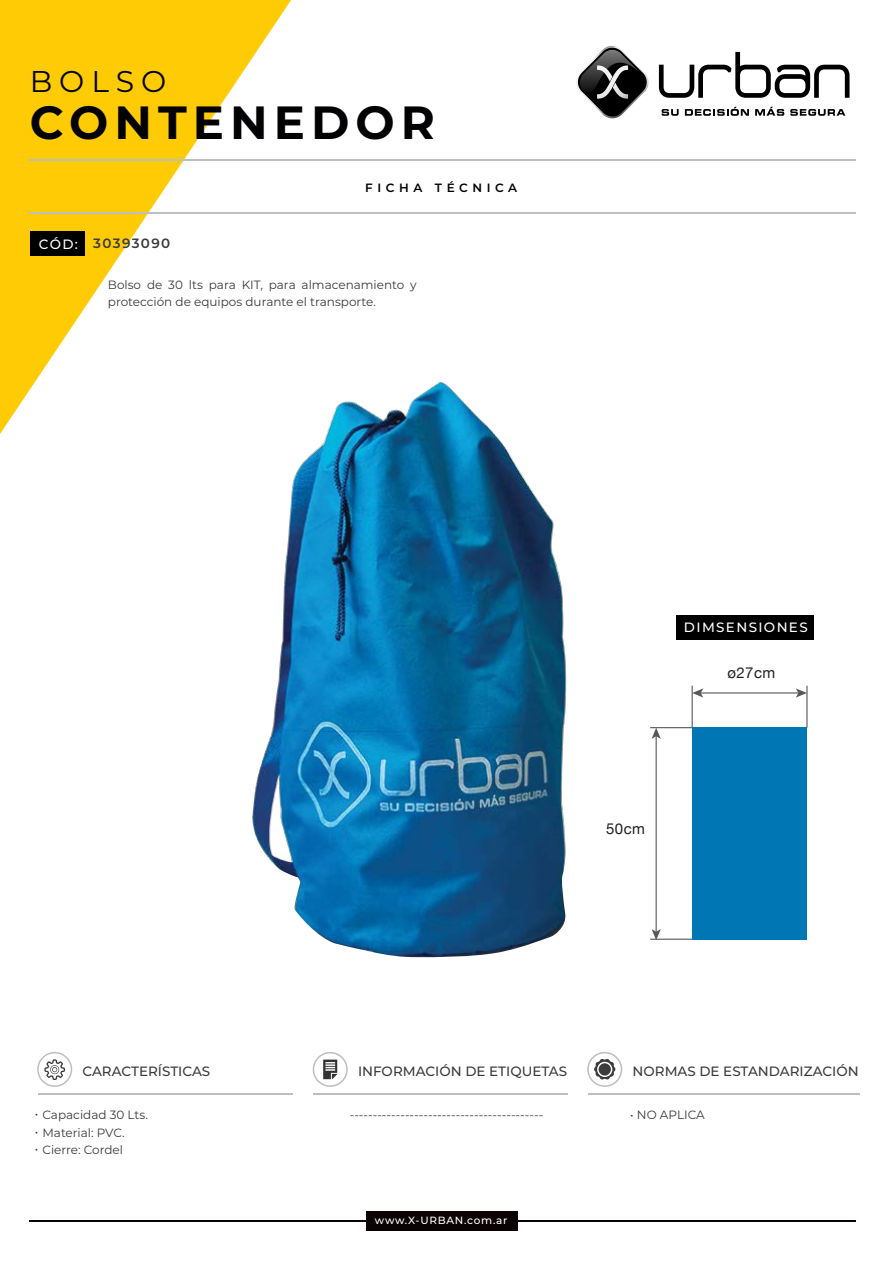
<style>
.page{position:relative;width:893px;height:1263px;background:#fff}
.page>*{position:absolute;margin:0;border:0;box-sizing:border-box;transform-origin:0 0}
.t1{font:700 46.5px "Montserrat";letter-spacing:.13em;color:#020204}
.t2{font:30px "Montserrat";letter-spacing:.23em;color:#020204}
.t3{font:15px "Helvetica Neue";letter-spacing:.03em;color:#231f20}
.t4{font:500 13.5px "Montserrat";color:#3b3b3c}
.t5{font:500 13.5px "Montserrat";letter-spacing:.1em;color:#fff}
.t6{font:600 13.5px "Montserrat";letter-spacing:.1em;color:#3b3b3c}
.t7{font:12px/17.4px "Montserrat";color:#3b3b3c}
.t8{font:600 12px "Montserrat";letter-spacing:.38em;color:#000}
.t9{font:500 10.5px "Montserrat";letter-spacing:.07em;color:#fff}
</style>
<div class="page">
<svg style="left:0;top:0;width:291px;height:434px;fill:#ffcb05"></svg>
<hr style="left:29px;top:1220px;width:827px;height:1px;background:#0a0203">
<div style="left:366px;top:1211px;width:151px;height:19px;background:#0a0203"></div>
<div style="left:30px;top:232px;width:55px;height:24px;background:#000"></div>
<hr style="left:313px;top:1094px;width:255px;height:1px;background:#bcbec0">
<div style="left:313px;top:1052px;width:35px;height:35px;border:2px solid #bcbec0;border-radius:50%"></div>
<hr style="left:29px;top:159px;width:827px;height:1px;background:#bcbec0">
<hr style="left:29px;top:213px;width:827px;height:1px;background:#bcbec0">
<hr style="left:38px;top:1094px;width:254px;height:1px;background:#bcbec0">
<div style="left:37px;top:1052px;width:35px;height:35px;border:2px solid #bcbec0;border-radius:50%"></div>
<hr style="left:588px;top:1094px;width:271px;height:1px;background:#bcbec0">
<div style="left:587px;top:1052px;width:35px;height:35px;border:2px solid #bcbec0;border-radius:50%"></div>
<svg style="left:662px;top:109px;width:17px;height:7px"></svg>
<svg style="left:685px;top:107px;width:64px;height:9px"></svg>
<svg style="left:755px;top:107px;width:29px;height:9px"></svg>
<svg style="left:790px;top:109px;width:55px;height:7px"></svg>
<svg style="left:659px;top:52px;width:190px;height:46px"></svg>
<svg style="left:576px;top:46px;width:73px;height:73px"></svg>
<div style="left:676px;top:615px;width:138px;height:24px;background:#000"></div>
<svg style="left:44px;top:1059px;width:21px;height:21px"></svg>
<svg style="left:323px;top:1059px;width:14px;height:20px"></svg>
<svg style="left:594px;top:1058px;width:22px;height:22px"></svg>
<div style="left:692px;top:728px;width:115px;height:212px;background:#0077b4"></div>
<hr style="left:650px;top:727px;width:42px;height:1px;background:#58595b">
<hr style="left:650px;top:939px;width:42px;height:1px;background:#58595b">
<hr style="left:806px;top:686px;width:1px;height:42px;background:#58595b">
<hr style="left:692px;top:686px;width:1px;height:42px;background:#58595b">
<hr style="left:700px;top:692px;width:99px;height:1px;background:#58595b">
<svg style="left:692px;top:688px;width:11px;height:9px"></svg>
<svg style="left:796px;top:688px;width:11px;height:9px"></svg>
<hr style="left:656px;top:736px;width:1px;height:196px;background:#58595b">
<svg style="left:652px;top:728px;width:9px;height:11px"></svg>
<svg style="left:652px;top:929px;width:9px;height:11px"></svg>
<img style="left:234px;top:370px;width:333px;height:587px">
<h2 class="t2" style="left:30px;top:61px;width:138px">BOLSO</h2>
<h1 class="t1" style="left:30px;top:89px;width:407px">CONTENEDOR</h1>
<p class="t8" style="left:365px;top:179px;width:153px">FICHA TÉCNICA</p>
<p class="t5" style="left:39px;top:234px;width:41px">CÓD:</p>
<p class="t6" style="left:93px;top:234px;width:78px">30393090</p>
<p class="t7" style="left:108px;top:276px;width:310px">Bolso de 30 lts para KIT, para almacenamiento y protección de equipos durante el transporte.</p>
<p class="t5" style="left:684px;top:618px;width:125px">DIMSENSIONES</p>
<p class="t3" style="left:727px;top:662px;width:49px">ø27cm</p>
<p class="t3" style="left:606px;top:818px;width:40px">50cm</p>
<p class="t4" style="left:83px;top:1061px;width:129px">CARACTERÍSTICAS</p>
<p class="t7" style="left:35px;top:1106px;width:115px">• Capacidad 30 Lts.</p>
<p class="t7" style="left:35px;top:1123px;width:91px">• Material: PVC.</p>
<p class="t7" style="left:35px;top:1141px;width:90px">• Cierre: Cordel</p>
<p class="t4" style="left:358px;top:1061px;width:211px">INFORMACIÓN DE ETIQUETAS</p>
<p class="t4" style="left:633px;top:1061px;width:228px">NORMAS DE ESTANDARIZACIÓN</p>
<p class="t7" style="left:350px;top:1106px;width:195px">------------------------------------------</p>
<p class="t7" style="left:630px;top:1106px;width:76px">• NO APLICA</p>
<p class="t9" style="left:375px;top:1213px;width:134px">www.X-URBAN.com.ar</p>
</div>
